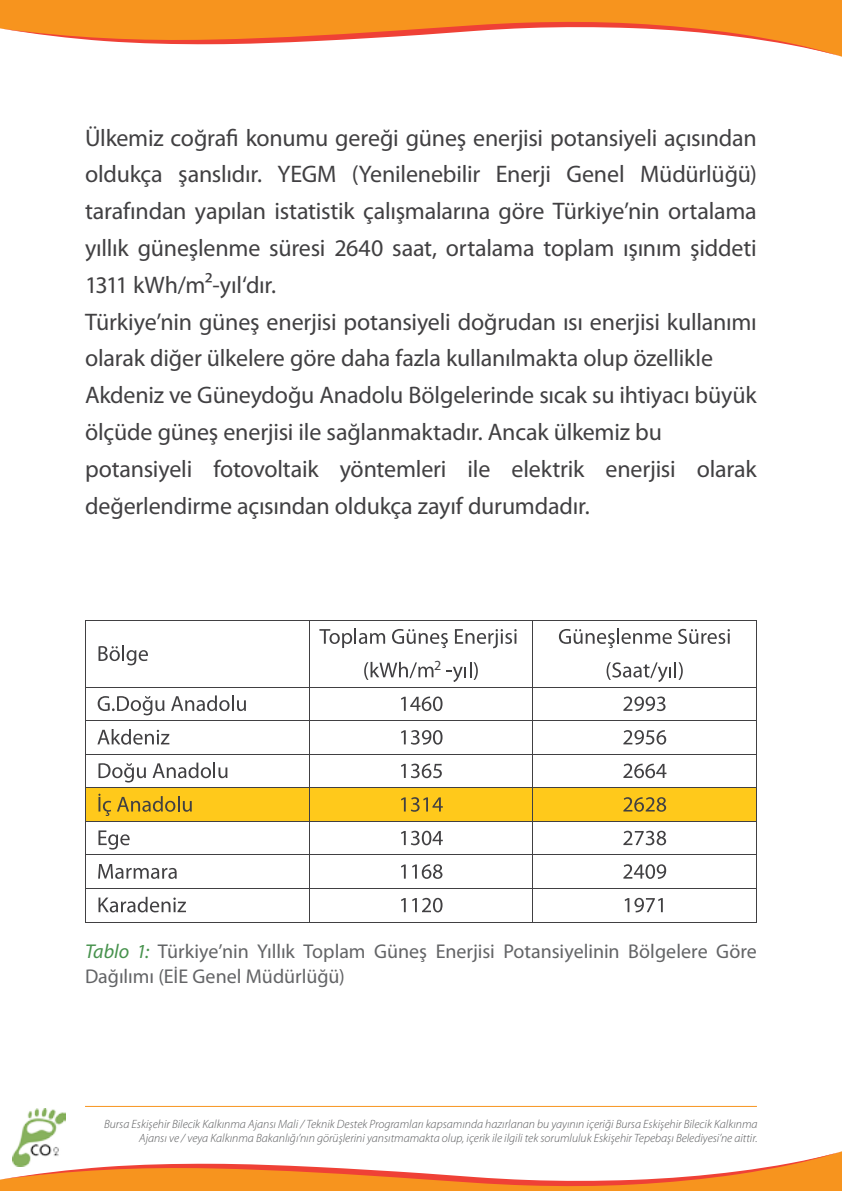
<style>
.page{position:relative;width:842px;height:1191px;background:#fff}
.page>*{position:absolute;margin:0;border:0;box-sizing:border-box;transform-origin:0 0}
.t1{font:24px/36.8px "Myriad Pro";letter-spacing:-.01em;color:#414042}
.t2{font:20px/24.8px "Myriad Pro";color:#636466}
.t3{font:14px "Myriad Pro";color:#414042}
.t4{font:italic 300 12px/14.4px "Myriad Pro";color:#58595b;text-align:right}
.s1{font-style:italic;color:#47924d}
</style>
<div class="page">
<hr style="left:85px;top:1106px;width:672px;height:1px;background:#f7941e">
<div style="left:86px;top:788px;width:670px;height:33px;background:#ffc91b"></div>
<hr style="left:86px;top:619px;width:670px;height:1px;background:#414042">
<hr style="left:86px;top:686px;width:670px;height:1px;background:#414042">
<hr style="left:86px;top:720px;width:670px;height:1px;background:#414042">
<hr style="left:86px;top:754px;width:670px;height:1px;background:#414042">
<hr style="left:86px;top:787px;width:670px;height:1px;background:#414042">
<hr style="left:86px;top:821px;width:670px;height:1px;background:#414042">
<hr style="left:86px;top:854px;width:670px;height:1px;background:#414042">
<hr style="left:86px;top:888px;width:670px;height:1px;background:#414042">
<hr style="left:86px;top:921px;width:670px;height:1px;background:#414042">
<svg style="left:98px;top:696px;width:66px;height:19px"></svg>
<svg style="left:171px;top:695px;width:75px;height:16px"></svg>
<svg style="left:97px;top:729px;width:72px;height:15px"></svg>
<svg style="left:99px;top:763px;width:47px;height:19px"></svg>
<svg style="left:153px;top:762px;width:74px;height:16px"></svg>
<svg style="left:98px;top:793px;width:13px;height:23px"></svg>
<svg style="left:117px;top:796px;width:75px;height:15px"></svg>
<svg style="left:98px;top:830px;width:32px;height:19px"></svg>
<svg style="left:98px;top:864px;width:79px;height:15px"></svg>
<svg style="left:99px;top:896px;width:87px;height:16px"></svg>
<svg style="left:401px;top:696px;width:41px;height:15px"></svg>
<svg style="left:401px;top:730px;width:41px;height:14px"></svg>
<svg style="left:401px;top:763px;width:41px;height:15px"></svg>
<svg style="left:401px;top:797px;width:42px;height:14px"></svg>
<svg style="left:401px;top:830px;width:42px;height:15px"></svg>
<svg style="left:401px;top:864px;width:5px;height:14px"></svg>
<svg style="left:412px;top:864px;width:30px;height:15px"></svg>
<svg style="left:401px;top:898px;width:5px;height:14px"></svg>
<svg style="left:412px;top:898px;width:30px;height:14px"></svg>
<svg style="left:319px;top:628px;width:66px;height:20px"></svg>
<svg style="left:392px;top:629px;width:56px;height:19px"></svg>
<svg style="left:455px;top:629px;width:62px;height:19px"></svg>
<svg style="left:364px;top:662px;width:69px;height:18px"></svg>
<svg style="left:447px;top:662px;width:31px;height:20px"></svg>
<svg style="left:99px;top:645px;width:49px;height:20px"></svg>
<svg style="left:559px;top:628px;width:113px;height:20px"></svg>
<svg style="left:678px;top:629px;width:52px;height:15px"></svg>
<svg style="left:607px;top:662px;width:76px;height:20px"></svg>
<svg style="left:623px;top:696px;width:42px;height:15px"></svg>
<svg style="left:623px;top:730px;width:43px;height:14px"></svg>
<svg style="left:623px;top:763px;width:43px;height:15px"></svg>
<svg style="left:623px;top:797px;width:43px;height:14px"></svg>
<svg style="left:623px;top:830px;width:43px;height:15px"></svg>
<svg style="left:623px;top:864px;width:43px;height:15px"></svg>
<svg style="left:625px;top:898px;width:38px;height:14px"></svg>
<hr style="left:756px;top:620px;width:1px;height:302px;background:#414042">
<hr style="left:85px;top:620px;width:1px;height:302px;background:#414042">
<hr style="left:309px;top:620px;width:1px;height:302px;background:#414042">
<hr style="left:532px;top:620px;width:1px;height:302px;background:#414042">
<div style="left:0;top:0;width:842px;height:22px;background:#f7941e"></div>
<svg style="left:0;top:22px;width:842px;height:35px"></svg>
<svg style="left:0;top:1151px;width:842px;height:40px"></svg>
<img style="left:12px;top:1108px;width:54px;height:58px">
<p class="t1" style="left:85px;top:119px;width:673px">Ülkemiz coğrafi konumu gereği güneş enerjisi potansiyeli açısından oldukça şanslıdır. YEGM (Yenilenebilir Enerji Genel Müdürlüğü) tarafından yapılan istatistik çalışmalarına göre Türkiye’nin ortalama yıllık güneşlenme süresi 2640 saat, ortalama toplam ışınım şiddeti 1311 kWh/m²-yıl‘dır.<br>Türkiye’nin güneş enerjisi potansiyeli doğrudan ısı enerjisi kullanımı olarak diğer ülkelere göre daha fazla kullanılmakta olup özellikle Akdeniz ve Güneydoğu Anadolu Bölgelerinde sıcak su ihtiyacı büyük ölçüde güneş enerjisi ile sağlanmaktadır. Ancak ülkemiz bu potansiyeli fotovoltaik yöntemleri ile elektrik enerjisi olarak değerlendirme açısından oldukça zayıf durumdadır.</p>
<p class="t3" style="left:434px;top:657px;width:9px">2</p>
<p class="t2" style="left:85px;top:938px;width:673px"><span class="s1">Tablo 1:</span> Türkiye’nin Yıllık Toplam Güneş Enerjisi Potansiyelinin Bölgelere Göre<br>Dağılımı (EİE Genel Müdürlüğü)</p>
<p class="t4" style="left:104px;top:1116px;width:655px">Bursa Eskişehir Bilecik Kalkınma Ajansı Mali / Teknik Destek Programları kapsamında hazırlanan bu yayının içeriği Bursa Eskişehir Bilecik Kalkınma<br>Ajansı ve / veya Kalkınma Bakanlığı’nın görüşlerini yansıtmamakta olup, içerik ile ilgili tek sorumluluk Eskişehir Tepebaşı Belediyesi’ne aittir.</p>
</div>
